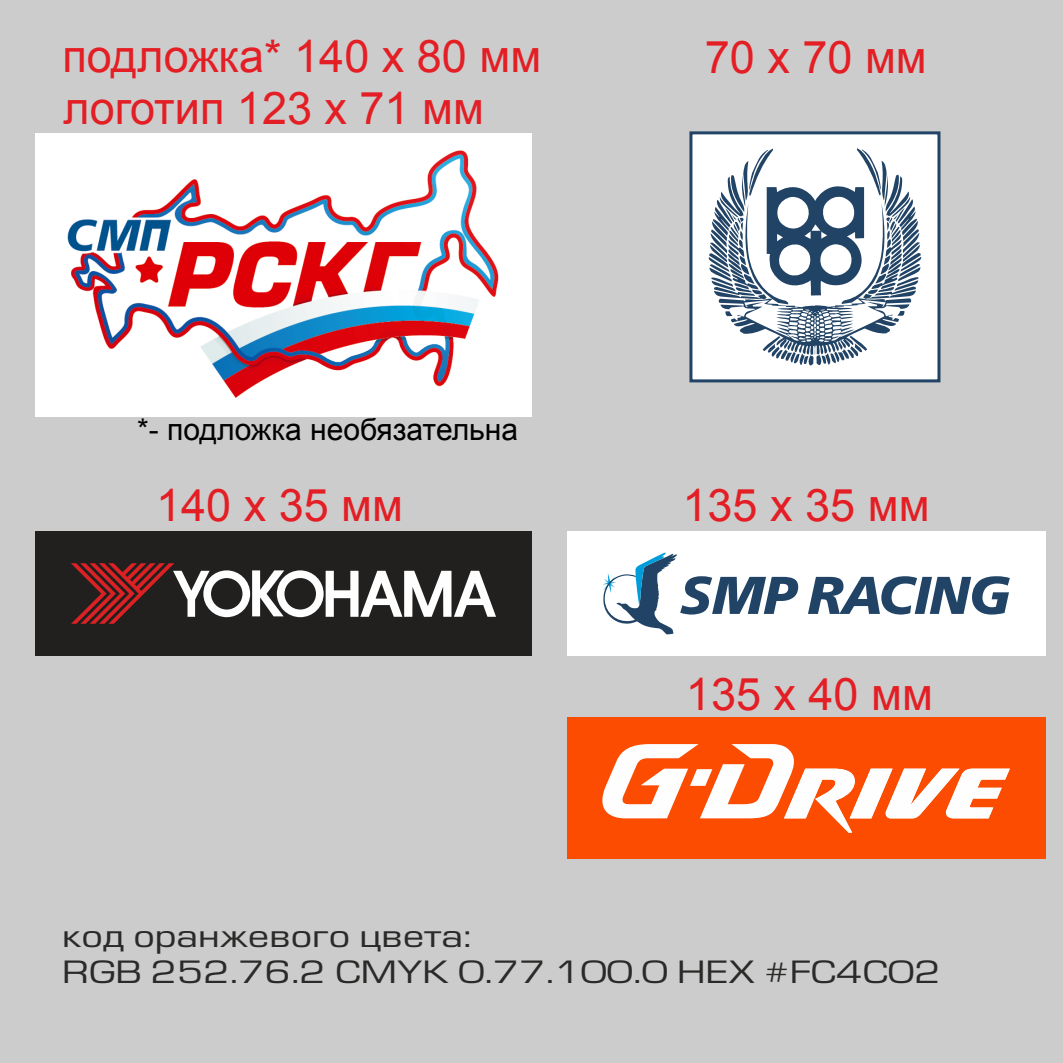
<style>
.page{position:relative;width:1063px;height:1063px;background:#ccc}
.page>*{position:absolute;margin:0;border:0;box-sizing:border-box;transform-origin:0 0}
.t1{font:45px "Arial";color:#e31e24}
.t2{font:30px/35.5px "Europe C";color:#2b2a29;scale:1.27 1}
.t3{font:30px "Arial";color:#000}
</style>
<div class="page">
<svg style="left:689px;top:131px;width:252px;height:252px;fill:#fff"></svg>
<svg style="left:708px;top:148px;width:214px;height:218px;fill:#fff"></svg>
<div style="left:567px;top:531px;width:478px;height:125px;background:#fff"></div>
<svg style="left:602px;top:552px;width:196px;height:83px"></svg>
<svg style="left:808px;top:576px;width:202px;height:39px"></svg>
<div style="left:35px;top:531px;width:496px;height:125px;background:#22201e"></div>
<svg style="left:71px;top:563px;width:425px;height:61px"></svg>
<div style="left:567px;top:718px;width:478px;height:141px;background:#fc4c02"></div>
<svg style="left:602px;top:744px;width:408px;height:89px"></svg>
<div style="left:35px;top:133px;width:496px;height:283px;background:#fff"></div>
<img style="left:67px;top:150px;width:432px;height:248px">
<p class="t1" style="left:63px;top:39px;width:480px">подложка* 140 x 80 мм</p>
<p class="t1" style="left:63px;top:91px;width:422px">логотип 123 x 71 мм</p>
<p class="t3" style="left:137px;top:418px;width:382px">*- подложка необязательна</p>
<p class="t1" style="left:156px;top:488px;width:249px">140 x 35 мм</p>
<p class="t1" style="left:705px;top:40px;width:224px">70 x 70 мм</p>
<p class="t1" style="left:683px;top:488px;width:249px">135 x 35 мм</p>
<p class="t1" style="left:686px;top:677px;width:249px">135 x 40 мм</p>
<p class="t2" style="left:62px;top:922px;width:693px">код оранжевого цвета:<br>RGB 252.76.2 CMYK 0.77.100.0 HEX #FC4C02</p>
</div>
